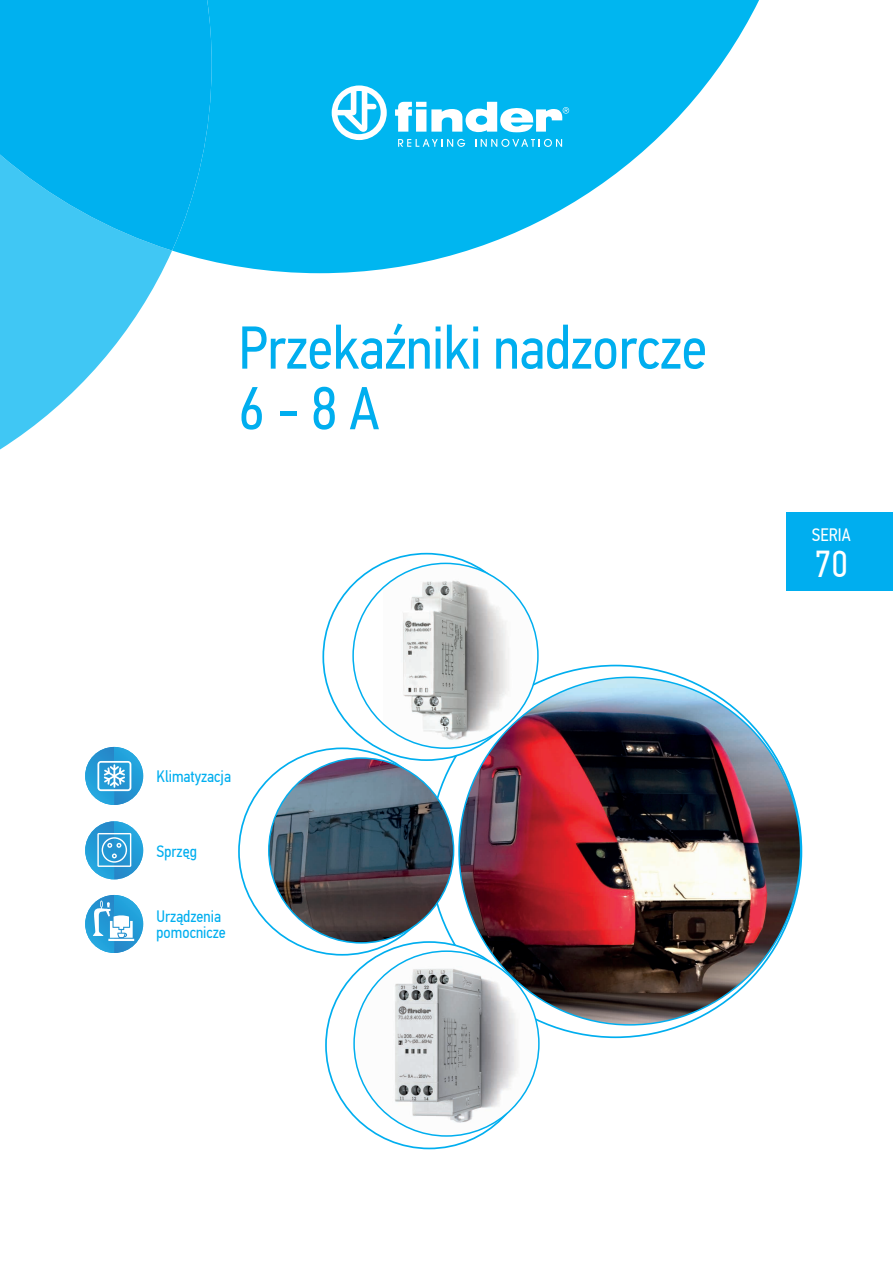
<style>
.page{position:relative;width:893px;height:1263px;background:#fff}
.page>*{position:absolute;margin:0;border:0;box-sizing:border-box;transform-origin:0 0}
.t1{font:60.6px/60.6px "PF Din Text Cond Pro";letter-spacing:-.01em;color:#00aeef}
.t2{font:37.5px "PF Din Text Cond Pro";color:#fff}
.t3{font:18px "PF Din Text Cond Pro";color:#fff}
.t4{font:16.5px/16.5px "PF Din Text Cond Pro";color:#00aeef}
</style>
<div class="page">
<div style="left:787px;top:512px;width:106px;height:79px;background:#00aeef"></div>
<img style="left:85px;top:747px;width:58px;height:58px">
<svg style="left:97px;top:761px;width:34px;height:30px"></svg>
<img style="left:85px;top:821px;width:58px;height:58px">
<svg style="left:97px;top:833px;width:34px;height:34px"></svg>
<svg style="left:547px;top:665px;width:255px;height:373px"></svg>
<svg style="left:238px;top:553px;width:302px;height:596px"></svg>
<img style="left:458px;top:676px;width:343px;height:349px">
<img style="left:85px;top:895px;width:58px;height:58px">
<svg style="left:93px;top:900px;width:41px;height:41px"></svg>
<svg style="left:173px;top:0;width:586px;height:273px;fill:#00b6f0"></svg>
<svg style="left:0;top:251px;width:172px;height:198px;fill:#40c7f4"></svg>
<svg style="left:0;top:0;width:212px;height:251px;background:#08b4ef"></svg>
<svg style="left:332px;top:85px;width:55px;height:55px"></svg>
<svg style="left:398px;top:139px;width:67px;height:8px"></svg>
<svg style="left:475px;top:139px;width:87px;height:8px"></svg>
<svg style="left:395px;top:102px;width:174px;height:30px"></svg>
<h1 class="t1" style="left:238px;top:318px;width:470px">Przekaźniki nadzorcze<br>6 - 8 A</h1>
<p class="t4" style="left:156px;top:768px;width:76px">Klimatyzacja</p>
<p class="t4" style="left:156px;top:843px;width:42px">Sprzęg</p>
<p class="t4" style="left:156px;top:908px;width:71px">Urządzenia pomocnicze</p>
<p class="t3" style="left:812px;top:524px;width:40px">SЕRIA</p>
<h2 class="t2" style="left:815px;top:541px;width:34px">70</h2>
</div>
